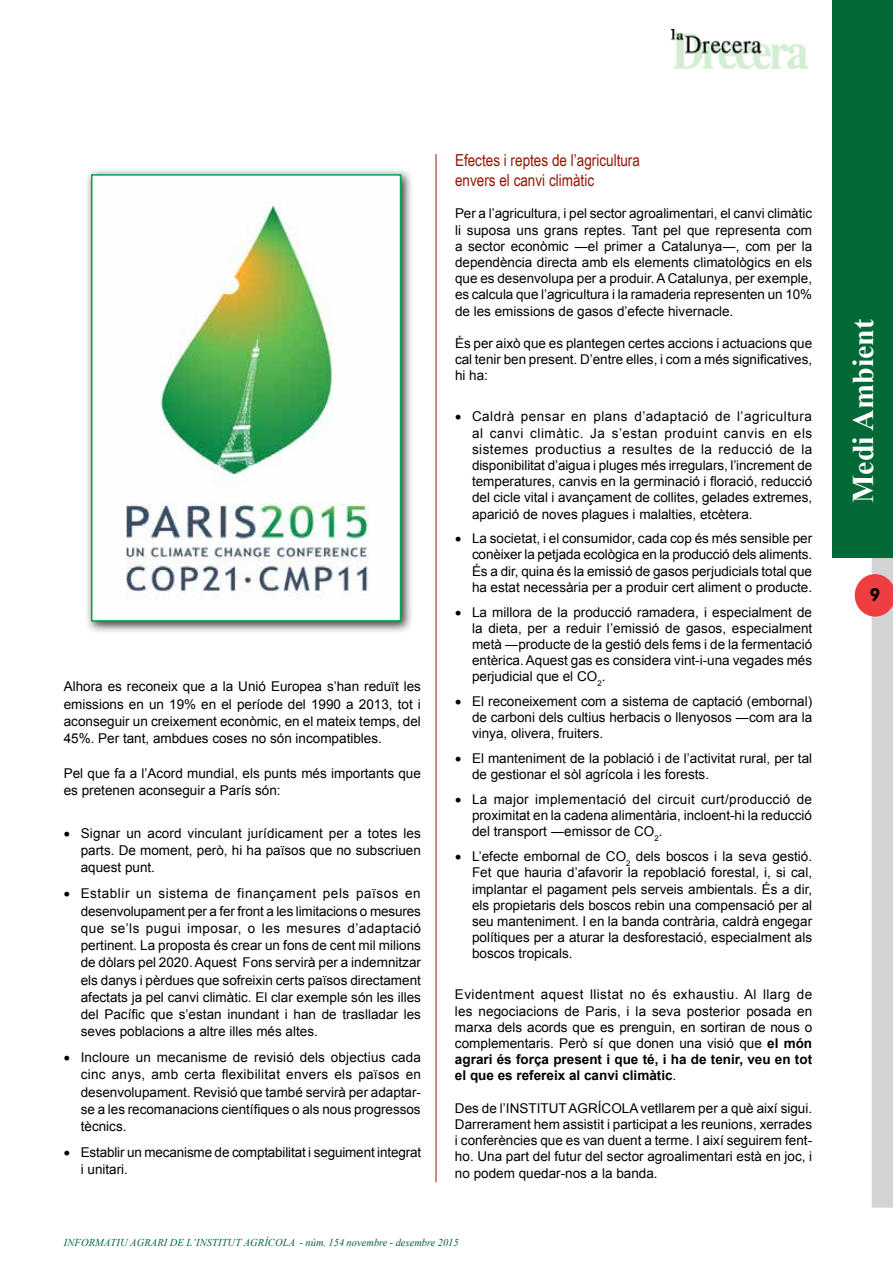
<style>
.page{position:relative;width:893px;height:1263px;background:#fff}
.page>*{position:absolute;margin:0;border:0;box-sizing:border-box;transform-origin:0 0}
.t1{font:700 30px "Times New Roman";color:#fff}
.t2{font:700 18px "VAG Rounded";color:#000}
.t3{font:16.5px/19.8px "Arial Narrow";color:#971402}
.t4{font:13.5px/16.2px "Arial";color:#000;text-align:justify}
.t5{font:italic 10.5px "Times New Roman";letter-spacing:.01em;color:#006330}
.s1{font-weight:700}
</style>
<div class="page">
<svg style="left:855px;top:557px;width:38px;height:651px"></svg>
<img style="left:672px;top:30px;width:136px;height:38px">
<div style="left:833px;top:0;width:60px;height:557px;background:#026937"></div>
<hr style="left:436px;top:154px;width:1px;height:1028px;background:#971402">
<div style="left:85px;top:168px;width:328px;height:466px;background:#000;opacity:.75"></div>
<img style="left:94px;top:177px;width:304px;height:442px">
<div style="left:91px;top:174px;width:310px;height:448px;border:2px solid #00a651"></div>
<p class="t4" style="left:64px;top:678px;width:359px;line-height:17.2px">Alhora es reconeix que a la Unió Europea s’han reduït les emissions en un 19% en el període del 1990 a 2013, tot i aconseguir un creixement econòmic, en el mateix temps, del 45%. Per tant, ambdues coses no són incompatibles.</p>
<p class="t4" style="left:64px;top:764px;width:359px;line-height:17.2px">Pel que fa a l’Acord mundial, els punts més importants que es pretenen aconseguir a París són:</p>
<p class="t4" style="left:81px;top:825px;width:342px;line-height:17.2px;text-indent:-17px">• Signar un acord vinculant jurídicament per a totes les parts. De moment, però, hi ha països que no subscriuen aquest punt.</p>
<p class="t4" style="left:81px;top:885px;width:342px;line-height:17.2px;text-indent:-17px">• Establir un sistema de finançament pels països en desenvolupament per a fer front a les limitacions o mesures que se’ls pugui imposar, o les mesures d’adaptació pertinent. La proposta és crear un fons de cent mil milions de dòlars pel 2020. Aquest Fons servirà per a indemnitzar els danys i pèrdues que sofreixin certs països directament afectats ja pel canvi climàtic. El clar exemple són les illes del Pacífic que s’estan inundant i han de traslladar les seves poblacions a altre illes més altes.</p>
<p class="t4" style="left:81px;top:1049px;width:342px;line-height:17.2px;text-indent:-17px">• Incloure un mecanisme de revisió dels objectius cada cinc anys, amb certa flexibilitat envers els països en desenvolupament. Revisió que també servirà per adaptar&shy;se a les recomanacions científiques o als nous progressos tècnics.</p>
<p class="t4" style="left:81px;top:1143px;width:342px;line-height:17.2px;text-indent:-17px">• Establir un mecanisme de comptabilitat i seguiment integrat i unitari.</p>
<p class="t3" style="left:455px;top:150px;width:186px">Efectes i reptes de l’agricultura envers el canvi climàtic</p>
<p class="t4" style="left:455px;top:206px;width:359px">Per a l’agricultura, i pel sector agroalimentari, el canvi climàtic li suposa uns grans reptes. Tant pel que representa com a sector econòmic ―el primer a Catalunya―, com per la dependència directa amb els elements climatològics en els que es desenvolupa per a produir. A Catalunya, per exemple, es calcula que l’agricultura i la ramaderia representen un 10% de les emissions de gasos d’efecte hivernacle.</p>
<p class="t4" style="left:455px;top:335px;width:359px">És per això que es plantegen certes accions i actuacions que cal tenir ben present. D’entre elles, i com a més significatives, hi ha:</p>
<p class="t4" style="left:472px;top:409px;width:342px;text-indent:-17px">• Caldrà pensar en plans d’adaptació de l’agricultura al canvi climàtic. Ja s’estan produint canvis en els sistemes productius a resultes de la reducció de la disponibilitat d’aigua i pluges més irregulars, l’increment de temperatures, canvis en la germinació i floració, reducció del cicle vital i avançament de collites, gelades extremes, aparició de noves plagues i malalties, etcètera.</p>
<p class="t4" style="left:472px;top:530px;width:342px;text-indent:-17px">• La societat, i el consumidor, cada cop és més sensible per conèixer la petjada ecològica en la producció dels aliments.<br>És a dir, quina és la emissió de gasos perjudicials total que ha estat necessària per a produir cert aliment o producte.</p>
<p class="t4" style="left:472px;top:604px;width:342px;text-indent:-17px">• La millora de la producció ramadera, i especialment de la dieta, per a reduir l’emissió de gasos, especialment metà ―producte de la gestió dels fems i de la fermentació entèrica. Aquest gas es considera vint-i-una vegades més perjudicial que el CO<sub>2</sub>.</p>
<p class="t4" style="left:472px;top:693px;width:342px;text-indent:-17px">• El reconeixement com a sistema de captació (embornal) de carboni dels cultius herbacis o llenyosos ―com ara la vinya, olivera, fruiters.</p>
<p class="t4" style="left:472px;top:750px;width:342px;text-indent:-17px">• El manteniment de la població i de l’activitat rural, per tal de gestionar el sòl agrícola i les forests.</p>
<p class="t4" style="left:472px;top:791px;width:342px;text-indent:-17px">• La major implementació del circuit curt/producció de proximitat en la cadena alimentària, incloent-hi la reducció del transport ―emissor de CO<sub>2</sub>.</p>
<p class="t4" style="left:472px;top:848px;width:342px;text-indent:-17px">• L’efecte embornal de CO<sub>2</sub> dels boscos i la seva gestió.<br>Fet que hauria d’afavorir la repoblació forestal, i, si cal, implantar el pagament pels serveis ambientals. És a dir, els propietaris dels boscos rebin una compensació per al seu manteniment. I en la banda contrària, caldrà engegar polítiques per a aturar la desforestació, especialment als boscos tropicals.</p>
<p class="t4" style="left:455px;top:986px;width:359px">Evidentment aquest llistat no és exhaustiu. Al llarg de les negociacions de Paris, i la seva posterior posada en marxa dels acords que es prenguin, en sortiran de nous o complementaris. Però sí que donen una visió que <span class="s1">el món agrari és força present i que té, i ha de tenir, veu en tot el que es refereix al canvi climàtic</span>.</p>
<p class="t4" style="left:455px;top:1100px;width:359px">Des de l’INSTITUT AGRÍCOLA vetllarem per a què així sigui.<br>Darrerament hem assistit i participat a les reunions, xerrades i conferències que es van duent a terme. I així seguirem fent&shy;ho. Una part del futur del sector agroalimentari està en joc, i no podem quedar-nos a la banda.</p>
<p class="t5" style="left:64px;top:1235px;width:396px">INFORMATIU AGRARI DE L’INSTITUT AGRÍCOLA - núm. 154 novembre - desembre 2015</p>
<h1 class="t1" style="left:842px;top:503px;width:186px;rotate:-90deg">Medi Ambient</h1>
<h2 class="t2" style="left:870px;top:584px;width:12px">9</h2>
</div>
